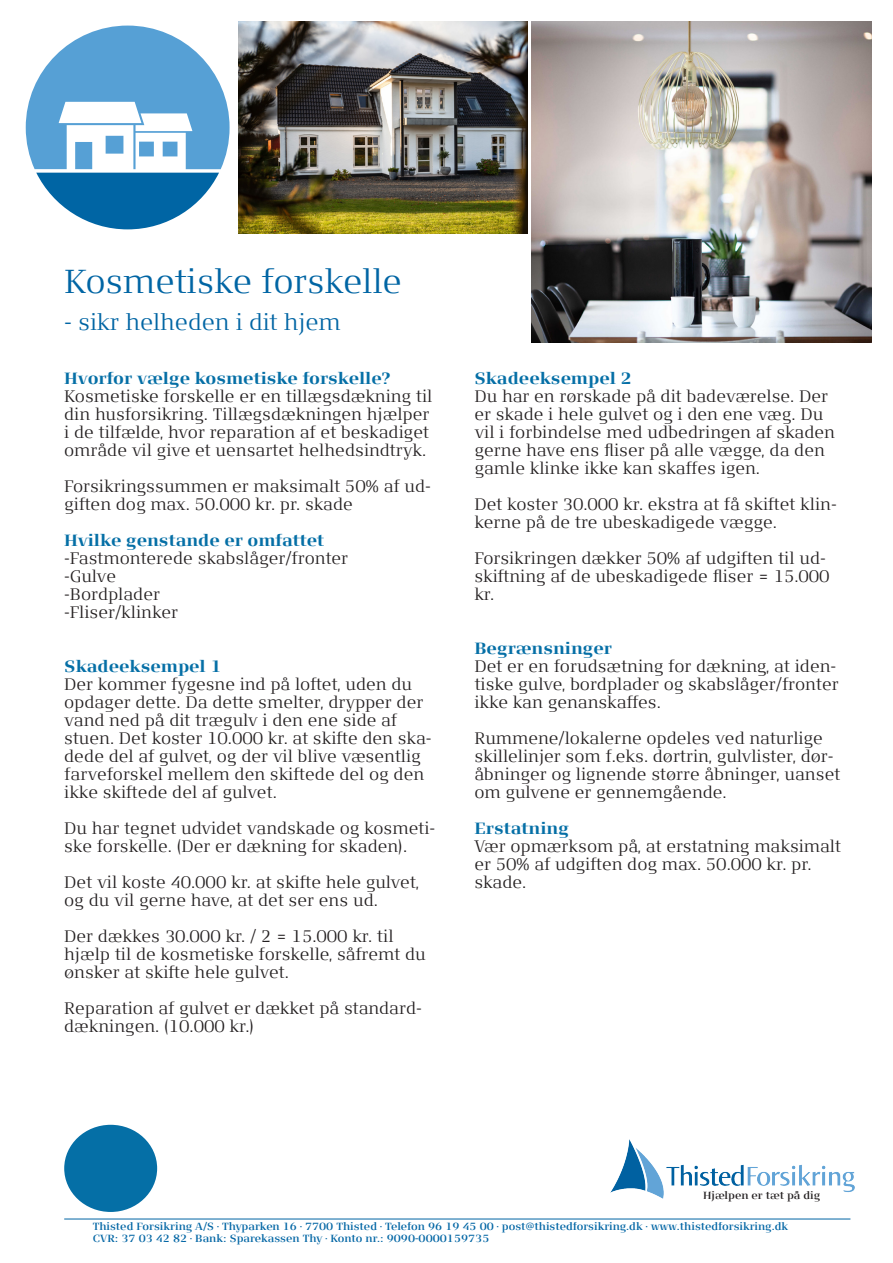
<style>
.page{position:relative;width:893px;height:1263px;background:#fff}
.page>*{position:absolute;margin:0;border:0;box-sizing:border-box;transform-origin:0 0}
.t1{font:33px "Signa Serif Light TF";letter-spacing:-.01em;color:#0065a4}
.t2{font:22.5px "Signa Serif Light TF";letter-spacing:-.01em;color:#0065a4}
.t3{font:16.5px/18px "Signa Serif Light TF";letter-spacing:-.005em;color:#231f20}
.t4{font:16.5px "Signa Serif Bold TF";letter-spacing:-.005em;color:#056fa6}
.t5{font:10.5px/12px "Signa Serif Semi Bold TF";color:#0065a4}
.t6{font:10.5px "Signa Serif Semi Bold TF";color:#231f20}
</style>
<div class="page">
<img style="left:611px;top:1139px;width:244px;height:60px">
<hr style="left:64px;top:1218px;width:786px;height:1px;background:#0065a4">
<img style="left:531px;top:21px;width:341px;height:321px">
<svg style="left:26px;top:26px;width:204px;height:203px"></svg>
<img style="left:238px;top:21px;width:289px;height:213px">
<div style="left:64px;top:1125px;width:93px;height:87px;background:#056fa6;border-radius:50%"></div>
<h1 class="t1" style="left:64px;top:267px;width:339px">Kosmetiske forskelle</h1>
<h2 class="t2" style="left:64px;top:312px;width:278px">- sikr helheden i dit hjem</h2>
<p class="t4" style="left:64px;top:371px;width:328px">Hvorfor vælge kosmetiske forskelle?</p>
<p class="t3" style="left:64px;top:388px;width:370px">Kosmetiske forskelle er en tillægsdækning til din husforsikring. Tillægsdækningen hjælper i de tilfælde, hvor reparation af et beskadiget område vil give et uensartet helhedsindtryk.</p>
<p class="t3" style="left:64px;top:478px;width:368px">Forsikringssummen er maksimalt 50% af ud&shy;giften dog max. 50.000 kr. pr. skade</p>
<p class="t4" style="left:64px;top:533px;width:261px">Hvilke genstande er omfattet</p>
<p class="t3" style="left:64px;top:550px;width:285px">-Fastmonterede skabslåger/fronter -Gulve<br>-Bordplader<br>-Fliser/klinker</p>
<p class="t4" style="left:64px;top:659px;width:159px">Skadeeksempel 1</p>
<p class="t3" style="left:64px;top:676px;width:369px">Der kommer fygesne ind på loftet, uden du opdager dette. Da dette smelter, drypper der vand ned på dit trægulv i den ene side af stuen. Det koster 10.000 kr. at skifte den ska&shy;dede del af gulvet, og der vil blive væsentlig farveforskel mellem den skiftede del og den ikke skiftede del af gulvet.</p>
<p class="t3" style="left:64px;top:820px;width:373px">Du har tegnet udvidet vandskade og kosmeti&shy;ske forskelle. (Der er dækning for skaden).</p>
<p class="t3" style="left:64px;top:874px;width:356px">Det vil koste 40.000 kr. at skifte hele gulvet, og du vil gerne have, at det ser ens ud.</p>
<p class="t3" style="left:64px;top:928px;width:363px">Der dækkes 30.000 kr. / 2 = 15.000 kr. til hjælp til de kosmetiske forskelle, såfremt du ønsker at skifte hele gulvet.</p>
<p class="t3" style="left:64px;top:1000px;width:359px">Reparation af gulvet er dækket på standard&shy;dækningen. (10.000 kr.)</p>
<p class="t4" style="left:474px;top:371px;width:159px">Skadeeksempel 2</p>
<p class="t3" style="left:474px;top:388px;width:362px">Du har en rørskade på dit badeværelse. Der er skade i hele gulvet og i den ene væg. Du vil i forbindelse med udbedringen af skaden gerne have ens fliser på alle vægge, da den gamle klinke ikke kan skaffes igen.</p>
<p class="t3" style="left:474px;top:496px;width:364px">Det koster 30.000 kr. ekstra at få skiftet klin&shy;kerne på de tre ubeskadigede vægge.</p>
<p class="t3" style="left:474px;top:550px;width:357px">Forsikringen dækker 50% af udgiften til ud&shy;skiftning af de ubeskadigede fliser = 15.000 kr.</p>
<p class="t4" style="left:474px;top:641px;width:139px">Begrænsninger</p>
<p class="t3" style="left:474px;top:658px;width:366px">Det er en forudsætning for dækning, at iden&shy;tiske gulve, bordplader og skabslåger/fronter ikke kan genanskaffes.</p>
<p class="t3" style="left:474px;top:730px;width:368px">Rummene/lokalerne opdeles ved naturlige skillelinjer som f.eks. dørtrin, gulvlister, dør&shy;åbninger og lignende større åbninger, uanset om gulvene er gennemgående.</p>
<p class="t4" style="left:474px;top:821px;width:96px">Erstatning</p>
<p class="t3" style="left:474px;top:838px;width:368px">Vær opmærksom på, at erstatning maksimalt er 50% af udgiften dog max. 50.000 kr. pr. skade.</p>
<p class="t6" style="left:703px;top:1191px;width:119px">Hjælpen er tæt på dig</p>
<p class="t5" style="left:93px;top:1221px;width:697px">Thisted Forsikring A/S · Thyparken 16 · 7700 Thisted · Telefon 96 19 45 00 · post@thistedforsikring.dk · www.thistedforsikring.dk<br>CVR: 37 03 42 82 · Bank: Sparekassen Thy · Konto nr.: 9090-0000159735</p>
</div>
